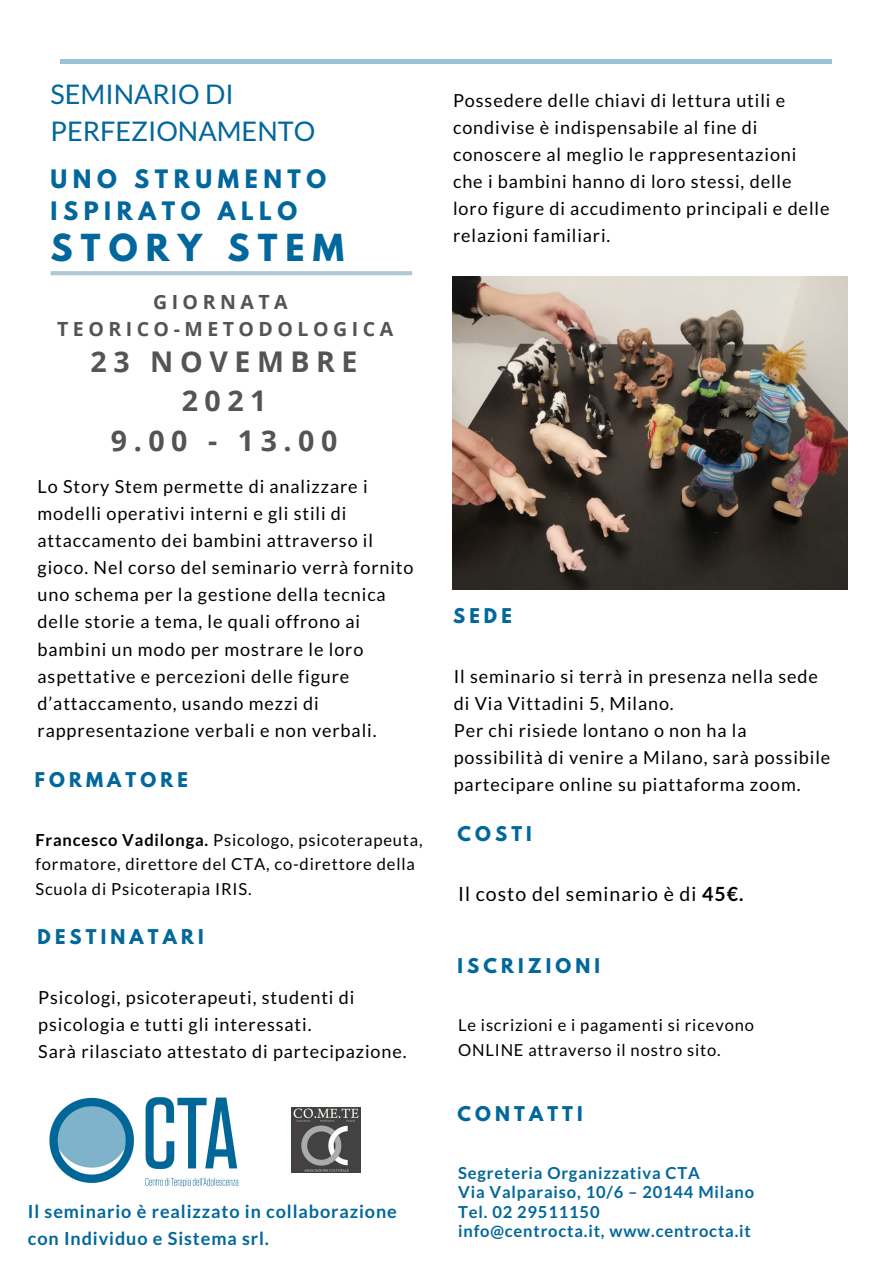
<style>
.page{position:relative;width:894px;height:1264px;background:#fff}
.page>*{position:absolute;margin:0;border:0;box-sizing:border-box;transform-origin:0 0}
.t1{font:700 33px "League Spartan";letter-spacing:.245em;color:#02679c}
.t2{font:700 28.5px/39.5px "Open Sans";letter-spacing:.23em;color:#545454;text-align:center}
.t3{font:27px/37.2px "Lato";color:#02679c}
.t4{font:700 22.5px/31.5px "League Spartan";letter-spacing:.245em;color:#02679c}
.t5{font:700 19.5px "Open Sans";letter-spacing:.23em;color:#545454}
.t6{font:19.5px "Lato";letter-spacing:.05em;color:#000}
.t7{font:18px/27px "Lato";letter-spacing:.05em;color:#000}
.t8{font:700 18px/27px "Lato";letter-spacing:.05em;color:#02679c}
.t9{font:700 18px "League Spartan";letter-spacing:.23em;color:#02679c}
.t10{font:16.5px/24.8px "Lato";letter-spacing:.05em;color:#000}
.t11{font:700 16.5px "Lato";letter-spacing:.05em;color:#02679c}
.s1{font-weight:700}
</style>
<div class="page">
<hr style="left:60px;top:60px;width:771px;height:3px;background:#02679c">
<img style="left:452px;top:276px;width:394px;height:313px">
<svg style="left:51px;top:271px;width:361px;height:4px"></svg>
<img style="left:49px;top:1097px;width:190px;height:90px">
<img style="left:291px;top:1107px;width:69px;height:65px">
<p class="t3" style="left:50px;top:75px;width:266px">SEMINARIO DI<br>PERFEZIONAMENTO</p>
<p class="t4" style="left:50px;top:166px;width:277px">UNO STRUMENTO<br>ISPIRATO ALLO</p>
<p class="t1" style="left:50px;top:232px;width:295px">STORY STEM</p>
<p class="t5" style="left:153px;top:288px;width:136px">GIORNATA</p>
<p class="t5" style="left:57px;top:315px;width:337px">TEORICO-METODOLOGICA</p>
<p class="t2" style="left:91px;top:341px;width:268px">23 NOVEMBRE<br>2021</p>
<p class="t2" style="left:111px;top:420px;width:228px">9.00 - 13.00</p>
<p class="t7" style="left:38px;top:473px;width:377px">Lo Story Stem permette di analizzare i modelli operativi interni e gli stili di attaccamento dei bambini attraverso il gioco. Nel corso del seminario verrà fornito uno schema per la gestione della tecnica delle storie a tema, le quali offrono ai bambini un modo per mostrare le loro aspettative e percezioni delle figure d’attaccamento, usando mezzi di rappresentazione verbali e non verbali.</p>
<p class="t9" style="left:35px;top:770px;width:155px">FORMATORE</p>
<p class="t10" style="left:35px;top:826px;width:388px"><span class="s1">Francesco Vadilonga.</span> Psicologo, psicoterapeuta, formatore, direttore del CTA, co-direttore della<br>Scuola di Psicoterapia IRIS.</p>
<p class="t9" style="left:38px;top:928px;width:167px">DESTINATARI</p>
<p class="t7" style="left:38px;top:983px;width:317px">Psicologi, psicoterapeuti, studenti di psicologia e tutti gli interessati.</p>
<p class="t7" style="left:38px;top:1037px;width:369px">Sarà rilasciato attestato di partecipazione.</p>
<p class="t8" style="left:28px;top:1197px;width:370px">Il seminario è realizzato in collaborazione con Individuo e Sistema srl.</p>
<p class="t7" style="left:453px;top:86px;width:378px">Possedere delle chiavi di lettura utili e condivise è indispensabile al fine di conoscere al meglio le rappresentazioni che i bambini hanno di loro stessi, delle loro figure di accudimento principali e delle relazioni familiari.</p>
<p class="t9" style="left:453px;top:607px;width:60px">SEDE</p>
<p class="t7" style="left:453px;top:662px;width:365px">Il seminario si terrà in presenza nella sede di Via Vittadini 5, Milano.</p>
<p class="t7" style="left:453px;top:716px;width:378px">Per chi risiede lontano o non ha la possibilità di venire a Milano, sarà possibile partecipare online su piattaforma zoom.</p>
<p class="t9" style="left:457px;top:824px;width:76px">COSTI</p>
<p class="t6" style="left:458px;top:881px;width:287px">Il costo del seminario è di <span class="s1">45€.</span></p>
<p class="t9" style="left:457px;top:957px;width:144px">ISCRIZIONI</p>
<p class="t10" style="left:458px;top:1012px;width:297px">Le iscrizioni e i pagamenti si ricevono<br>ONLINE attraverso il nostro sito.</p>
<p class="t9" style="left:457px;top:1104px;width:127px">CONTATTI</p>
<p class="t11" style="left:458px;top:1162px;width:243px">Segreteria Organizzativa CTA</p>
<p class="t11" style="left:458px;top:1181px;width:297px">Via Valparaiso, 10/6 – 20144 Milano</p>
<p class="t11" style="left:458px;top:1201px;width:143px">Tel. 02 29511150</p>
<p class="t11" style="left:458px;top:1220px;width:294px">info@centrocta.it, www.centrocta.it</p>
</div>
